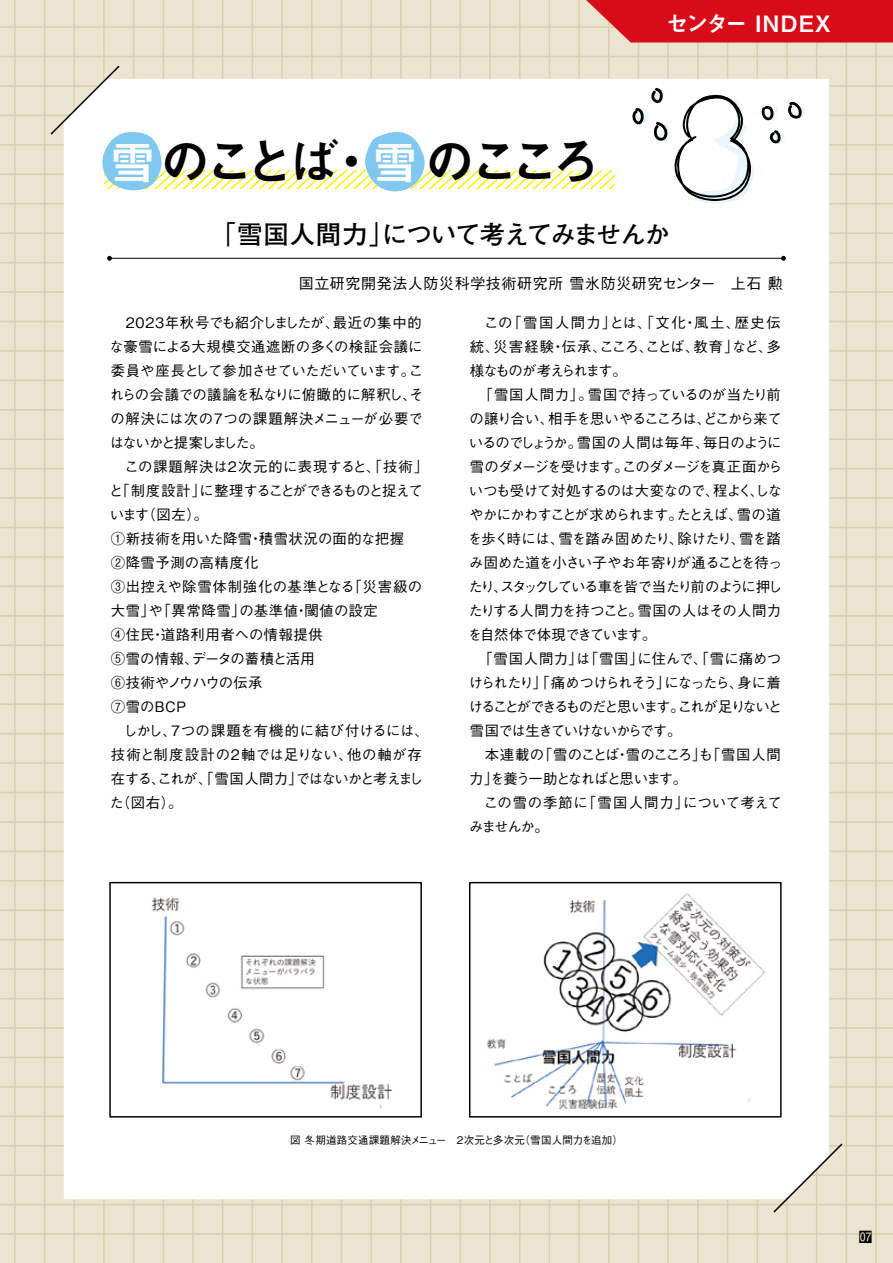
<style>
.page{position:relative;width:893px;height:1263px;background:#eae4d1}
.page>*{position:absolute;margin:0;border:0;box-sizing:border-box;transform-origin:0 0}
.t1{font:49.5px "Midashi Go Pr 5 MB31";letter-spacing:-.155em;color:#000}
.t2{font:700 25.5px "Futo Go B101 Pr 5";letter-spacing:-.045em;color:#000}
.t3{font:22.5px "Midashi Go Pr 5 MB31";letter-spacing:.05em;color:#fff}
.t4{font:500 15px "Gothic BBB Pr 5";letter-spacing:.04em;color:#000}
.t5{font:500 14.4px/24px "Gothic BBB Pr 5";letter-spacing:-.065em;color:#000}
.t6{font:500 14.4px/24px "Gothic BBB Pr 5";letter-spacing:.01em;color:#000}
.t7{font:500 10.5px "Gothic BBB Pr 5";letter-spacing:.02em;color:#000}
.s1{font-size:45px;color:#fff}
</style>
<div class="page">
<hr style="left:875px;top:0;width:2px;height:1263px;background:#dacfac">
<hr style="left:846px;top:0;width:1px;height:1263px;background:#dacfac">
<hr style="left:816px;top:0;width:1px;height:1263px;background:#dacfac">
<hr style="left:786px;top:0;width:2px;height:1263px;background:#dacfac">
<hr style="left:756px;top:0;width:2px;height:1263px;background:#dacfac">
<hr style="left:727px;top:0;width:1px;height:1263px;background:#dacfac">
<hr style="left:697px;top:0;width:2px;height:1263px;background:#dacfac">
<hr style="left:667px;top:0;width:2px;height:1263px;background:#dacfac">
<hr style="left:638px;top:0;width:1px;height:1263px;background:#dacfac">
<hr style="left:608px;top:0;width:1px;height:1263px;background:#dacfac">
<hr style="left:578px;top:0;width:2px;height:1263px;background:#dacfac">
<hr style="left:549px;top:0;width:1px;height:1263px;background:#dacfac">
<hr style="left:519px;top:0;width:1px;height:1263px;background:#dacfac">
<hr style="left:489px;top:0;width:2px;height:1263px;background:#dacfac">
<hr style="left:460px;top:0;width:1px;height:1263px;background:#dacfac">
<hr style="left:430px;top:0;width:1px;height:1263px;background:#dacfac">
<hr style="left:400px;top:0;width:2px;height:1263px;background:#dacfac">
<hr style="left:370px;top:0;width:2px;height:1263px;background:#dacfac">
<hr style="left:341px;top:0;width:1px;height:1263px;background:#dacfac">
<hr style="left:311px;top:0;width:2px;height:1263px;background:#dacfac">
<hr style="left:281px;top:0;width:2px;height:1263px;background:#dacfac">
<hr style="left:252px;top:0;width:1px;height:1263px;background:#dacfac">
<hr style="left:222px;top:0;width:1px;height:1263px;background:#dacfac">
<hr style="left:192px;top:0;width:2px;height:1263px;background:#dacfac">
<hr style="left:163px;top:0;width:1px;height:1263px;background:#dacfac">
<hr style="left:133px;top:0;width:1px;height:1263px;background:#dacfac">
<hr style="left:103px;top:0;width:2px;height:1263px;background:#dacfac">
<hr style="left:73px;top:0;width:2px;height:1263px;background:#dacfac">
<hr style="left:44px;top:0;width:1px;height:1263px;background:#dacfac">
<hr style="left:14px;top:0;width:2px;height:1263px;background:#dacfac">
<hr style="left:0;top:26px;width:893px;height:2px;background:#dacfac">
<hr style="left:0;top:56px;width:893px;height:1px;background:#dacfac">
<hr style="left:0;top:85px;width:893px;height:2px;background:#dacfac">
<hr style="left:0;top:115px;width:893px;height:1px;background:#dacfac">
<hr style="left:0;top:144px;width:893px;height:2px;background:#dacfac">
<hr style="left:0;top:174px;width:893px;height:1px;background:#dacfac">
<hr style="left:0;top:203px;width:893px;height:1px;background:#dacfac">
<hr style="left:0;top:232px;width:893px;height:2px;background:#dacfac">
<hr style="left:0;top:262px;width:893px;height:1px;background:#dacfac">
<hr style="left:0;top:291px;width:893px;height:2px;background:#dacfac">
<hr style="left:0;top:321px;width:893px;height:1px;background:#dacfac">
<hr style="left:0;top:350px;width:893px;height:2px;background:#dacfac">
<hr style="left:0;top:380px;width:893px;height:1px;background:#dacfac">
<hr style="left:0;top:409px;width:893px;height:2px;background:#dacfac">
<hr style="left:0;top:438px;width:893px;height:2px;background:#dacfac">
<hr style="left:0;top:468px;width:893px;height:1px;background:#dacfac">
<hr style="left:0;top:497px;width:893px;height:2px;background:#dacfac">
<hr style="left:0;top:527px;width:893px;height:1px;background:#dacfac">
<hr style="left:0;top:556px;width:893px;height:2px;background:#dacfac">
<hr style="left:0;top:586px;width:893px;height:1px;background:#dacfac">
<hr style="left:0;top:615px;width:893px;height:2px;background:#dacfac">
<hr style="left:0;top:644px;width:893px;height:2px;background:#dacfac">
<hr style="left:0;top:674px;width:893px;height:1px;background:#dacfac">
<hr style="left:0;top:703px;width:893px;height:2px;background:#dacfac">
<hr style="left:0;top:733px;width:893px;height:1px;background:#dacfac">
<hr style="left:0;top:762px;width:893px;height:2px;background:#dacfac">
<hr style="left:0;top:792px;width:893px;height:1px;background:#dacfac">
<hr style="left:0;top:821px;width:893px;height:2px;background:#dacfac">
<hr style="left:0;top:851px;width:893px;height:1px;background:#dacfac">
<hr style="left:0;top:880px;width:893px;height:1px;background:#dacfac">
<hr style="left:0;top:909px;width:893px;height:2px;background:#dacfac">
<hr style="left:0;top:939px;width:893px;height:1px;background:#dacfac">
<hr style="left:0;top:968px;width:893px;height:2px;background:#dacfac">
<hr style="left:0;top:998px;width:893px;height:1px;background:#dacfac">
<hr style="left:0;top:1027px;width:893px;height:2px;background:#dacfac">
<hr style="left:0;top:1057px;width:893px;height:1px;background:#dacfac">
<hr style="left:0;top:1086px;width:893px;height:1px;background:#dacfac">
<hr style="left:0;top:1115px;width:893px;height:2px;background:#dacfac">
<hr style="left:0;top:1145px;width:893px;height:1px;background:#dacfac">
<hr style="left:0;top:1174px;width:893px;height:2px;background:#dacfac">
<hr style="left:0;top:1204px;width:893px;height:1px;background:#dacfac">
<hr style="left:0;top:1233px;width:893px;height:2px;background:#dacfac">
<div style="left:64px;top:79px;width:765px;height:1120px;background:#fff"></div>
<svg style="left:772px;top:1142px;width:72px;height:72px"></svg>
<svg style="left:49px;top:64px;width:566px;height:131px"></svg>
<svg style="left:632px;top:88px;width:173px;height:117px"></svg>
<hr style="left:110px;top:258px;width:673px;height:1px;background:#000">
<svg style="left:107px;top:256px;width:5px;height:5px"></svg>
<svg style="left:781px;top:256px;width:5px;height:5px"></svg>
<img style="left:478px;top:888px;width:294px;height:221px">
<div style="left:92px;top:882px;width:314px;height:235px;background:#fff"></div>
<div style="left:109px;top:882px;width:313px;height:235px;border:1px solid #000"></div>
<div style="left:469px;top:882px;width:313px;height:235px;border:1px solid #000"></div>
<svg style="left:586px;top:0;width:307px;height:43px"></svg>
<svg style="left:859px;top:1233px;width:13px;height:1px"></svg>
<h3 class="t3" style="left:666px;top:5px;width:166px">センター INDEX</h3>
<h1 class="t1" style="left:110px;top:121px;width:492px"><span class="s1">雪</span>のことば・<span class="s1">雪</span>のこころ</h1>
<h2 class="t2" style="left:210px;top:214px;width:461px">「雪国人間力」について考えてみませんか</h2>
<p class="t4" style="left:299px;top:272px;width:485px">国立研究開発法人防災科学技術研究所 雪氷防災研究センター　上石 勲</p>
<p class="t6" style="left:109px;top:309px;width:322px">　2023年秋号でも紹介しましたが、最近の集中的な豪雪による大規模交通遮断の多くの検証会議に委員や座長として参加させていただいています。これらの会議での議論を私なりに俯瞰的に解釈し、その解決には次の7つの課題解決メニューが必要ではないかと提案しました。<br>　この課題解決は２次元的に表現すると、「技術」と「制度設計」に整理することができるものと捉えています（図左）。<br>①新技術を用いた降雪・積雪状況の面的な把握<br>②降雪予測の高精度化<br>③出控えや除雪体制強化の基準となる「災害級の大雪」や「異常降雪」の基準値・閾値の設定<br>④住民・道路利用者への情報提供<br>⑤雪の情報、データの蓄積と活用<br>⑥技術やノウハウの伝承<br>⑦雪のBCP<br>　しかし、7つの課題を有機的に結び付けるには、技術と制度設計の2軸では足りない、他の軸が存在する、これが、「雪国人間力」ではないかと考えました（図右）。</p>
<p class="t5" style="left:468px;top:309px;width:316px">　この「雪国人間力」とは、「文化・風土、歴史伝統、災害経験・伝承、こころ、ことば、教育」など、多様なものが考えられます。<br>　「雪国人間力」。雪国で持っているのが当たり前の譲り合い、相手を思いやるこころは、どこから来ているのでしょうか。雪国の人間は毎年、毎日のように雪のダメージを受けます。このダメージを真正面からいつも受けて対処するのは大変なので、程よく、しなやかにかわすことが求められます。たとえば、雪の道を歩く時には、雪を踏み固めたり、除けたり、雪を踏み固めた道を小さい子やお年寄りが通ることを待ったり、スタックしている車を皆で当たり前のように押したりする人間力を持つこと。雪国の人はその人間力を自然体で体現できています。<br>　「雪国人間力」は「雪国」に住んで、「雪に痛めつけられたり」「痛めつけられそう」になったら、身に着けることができるものだと思います。これが足りないと雪国では生きていけないからです。<br>　本連載の「雪のことば・雪のこころ」も「雪国人間力」を養う一助となればと思います。<br>　この雪の季節に「雪国人間力」について考えてみませんか。</p>
<p class="t7" style="left:290px;top:1131px;width:334px">図 冬期道路交通課題解決メニュー　2次元と多次元（雪国人間力を追加）</p>
</div>
